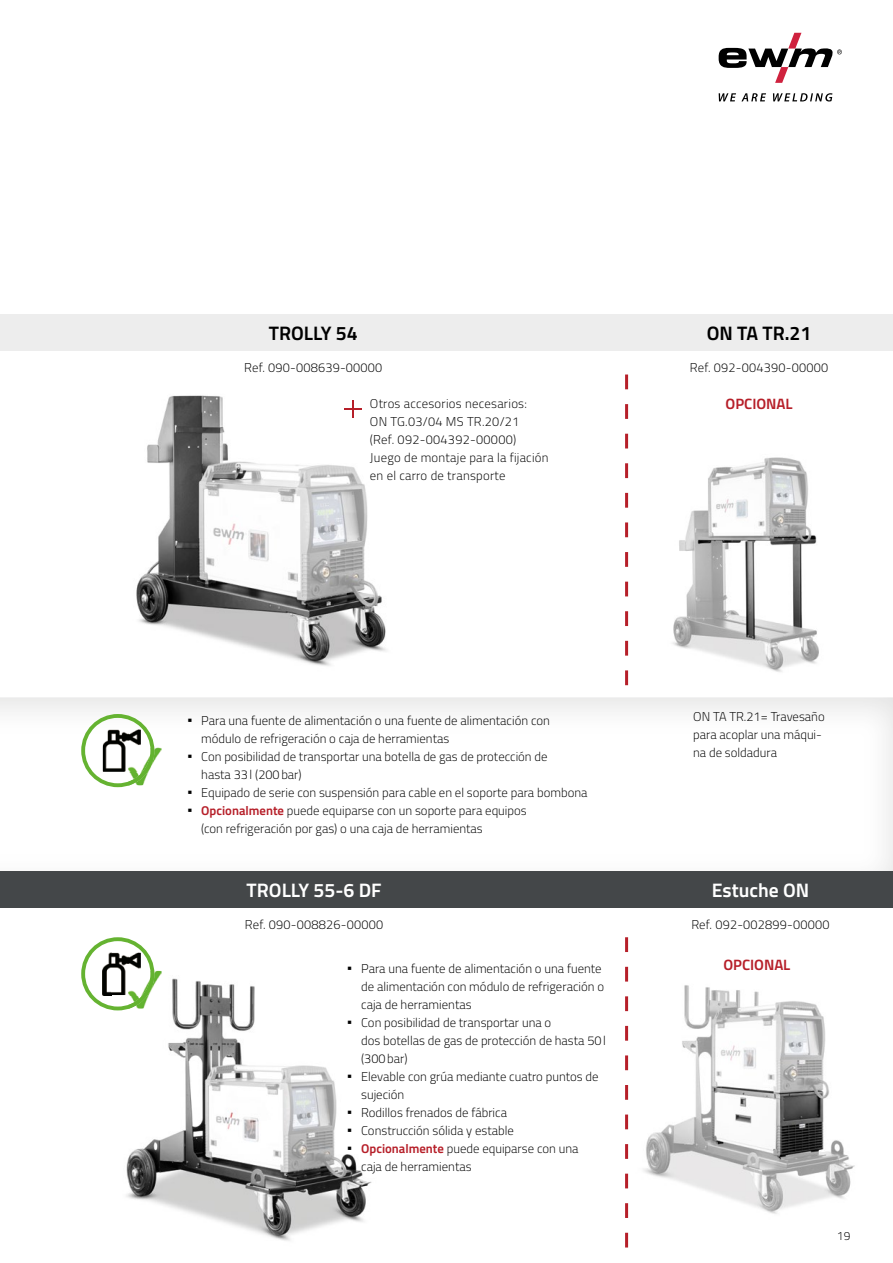
<style>
.page{position:relative;width:893px;height:1263px;background:#fff}
.page>*{position:absolute;margin:0;border:0;box-sizing:border-box;transform-origin:0 0}
.t1{font:700 19.5px "Titillium Text";color:#fff}
.t2{font:700 19.5px "Titillium Text";color:#000}
.t3{font:700 15px "Titillium Text";color:#b61f29}
.t4{font:300 12.75px/18px "Titillium Text";color:#000}
.t5{font:300 12.75px/18px "Titillium Text";letter-spacing:.02em;color:#000}
.t6{font:300 12px "Titillium Text";color:#000}
.s1{font-family:"Arial";font-weight:400;font-size:14.25px}
.s2{font-weight:700;color:#b61f29}
</style>
<div class="page">
<img style="left:0;top:697px;width:893px;height:175px">
<div style="left:0;top:315px;width:893px;height:36px;background:#ededed"></div>
<div style="left:0;top:872px;width:893px;height:36px;background:#444749"></div>
<hr style="left:625px;top:374px;width:3px;height:15px;background:#b61f29">
<hr style="left:625px;top:404px;width:3px;height:15px;background:#b61f29">
<hr style="left:625px;top:434px;width:3px;height:14px;background:#b61f29">
<hr style="left:625px;top:463px;width:3px;height:15px;background:#b61f29">
<hr style="left:625px;top:493px;width:3px;height:15px;background:#b61f29">
<hr style="left:625px;top:522px;width:3px;height:15px;background:#b61f29">
<hr style="left:625px;top:552px;width:3px;height:15px;background:#b61f29">
<hr style="left:625px;top:582px;width:3px;height:14px;background:#b61f29">
<hr style="left:625px;top:611px;width:3px;height:15px;background:#b61f29">
<hr style="left:625px;top:641px;width:3px;height:15px;background:#b61f29">
<hr style="left:625px;top:670px;width:3px;height:15px;background:#b61f29">
<hr style="left:625px;top:937px;width:3px;height:15px;background:#b61f29">
<hr style="left:625px;top:967px;width:3px;height:14px;background:#b61f29">
<hr style="left:625px;top:996px;width:3px;height:15px;background:#b61f29">
<hr style="left:625px;top:1026px;width:3px;height:15px;background:#b61f29">
<hr style="left:625px;top:1055px;width:3px;height:15px;background:#b61f29">
<hr style="left:625px;top:1085px;width:3px;height:15px;background:#b61f29">
<hr style="left:625px;top:1114px;width:3px;height:15px;background:#b61f29">
<hr style="left:625px;top:1144px;width:3px;height:15px;background:#b61f29">
<hr style="left:625px;top:1174px;width:3px;height:14px;background:#b61f29">
<hr style="left:625px;top:1203px;width:3px;height:15px;background:#b61f29">
<hr style="left:625px;top:1233px;width:3px;height:14px;background:#b61f29">
<img style="left:113px;top:969px;width:259px;height:272px">
<svg style="left:81px;top:937px;width:73px;height:73px"></svg>
<img style="left:154px;top:971px;width:8px;height:37px">
<img style="left:128px;top:971px;width:26px;height:37px">
<svg style="left:81px;top:714px;width:73px;height:73px"></svg>
<img style="left:154px;top:748px;width:8px;height:37px">
<img style="left:128px;top:748px;width:26px;height:37px">
<img style="left:136px;top:395px;width:250px;height:271px">
<svg style="left:344px;top:400px;width:17px;height:17px"></svg>
<img style="left:672px;top:457px;width:147px;height:215px">
<img style="left:643px;top:985px;width:212px;height:229px">
<svg style="left:719px;top:93px;width:113px;height:9px"></svg>
<svg style="left:719px;top:33px;width:123px;height:50px"></svg>
<h1 class="t2" style="left:269px;top:318px;width:90px">TROLLY 54</h1>
<h1 class="t2" style="left:707px;top:319px;width:106px">ON TA TR.21</h1>
<p class="t4" style="left:244px;top:358px;width:140px">Ref. 090-008639-00000</p>
<p class="t4" style="left:690px;top:358px;width:140px">Ref. 092-004390-00000</p>
<p class="t5" style="left:370px;top:394px;width:180px">Otros accesorios necesarios:<br>ON TG.03/04 MS TR.20/21<br>(Ref. 092-004392-00000)<br>Juego de montaje para la fijación en el carro de transporte</p>
<p class="t3" style="left:726px;top:393px;width:68px">OPCIONAL</p>
<p class="t4" style="left:201px;top:711px;width:350px;text-indent:-14px"><span class="s1">▪</span> Para una fuente de alimentación o una fuente de alimentación con módulo de refrigeración o caja de herramientas</p>
<p class="t4" style="left:201px;top:747px;width:348px;text-indent:-14px"><span class="s1">▪</span> Con posibilidad de transportar una botella de gas de protección de hasta 33 l (200 bar)</p>
<p class="t4" style="left:187px;top:783px;width:402px"><span class="s1">▪</span> Equipado de serie con suspensión para cable en el soporte para bombona</p>
<p class="t4" style="left:201px;top:801px;width:327px;text-indent:-14px"><span class="s1">▪</span> <span class="s2">Opcionalmente</span> puede equiparse con un soporte para equipos (con refrigeración por gas) o una caja de herramientas</p>
<h1 class="t1" style="left:247px;top:875px;width:136px">TROLLY 55-6 DF</h1>
<p class="t4" style="left:245px;top:915px;width:140px">Ref. 090-008826-00000</p>
<p class="t4" style="left:361px;top:959px;width:244px;text-indent:-14px"><span class="s1">▪</span> Para una fuente de alimentación o una fuente de alimentación con módulo de refrigeración o caja de herramientas</p>
<p class="t4" style="left:361px;top:1013px;width:246px;text-indent:-14px"><span class="s1">▪</span> Con posibilidad de transportar una o<br>dos botellas de gas de protección de hasta 50 l (300 bar)</p>
<p class="t4" style="left:361px;top:1067px;width:239px;text-indent:-14px"><span class="s1">▪</span> Elevable con grúa mediante cuatro puntos de sujeción</p>
<p class="t4" style="left:347px;top:1103px;width:161px"><span class="s1">▪</span> Rodillos frenados de fábrica</p>
<p class="t4" style="left:347px;top:1121px;width:168px"><span class="s1">▪</span> Construcción sólida y estable</p>
<p class="t4" style="left:361px;top:1139px;width:219px;text-indent:-14px"><span class="s1">▪</span> <span class="s2">Opcionalmente</span> puede equiparse con una caja de herramientas</p>
<p class="t4" style="left:693px;top:707px;width:133px">ON TA TR.21= Travesaño para acoplar una máqui&shy;na de soldadura</p>
<h1 class="t1" style="left:712px;top:875px;width:99px">Estuche ON</h1>
<p class="t4" style="left:691px;top:915px;width:140px">Ref. 092-002899-00000</p>
<p class="t3" style="left:723px;top:953px;width:68px">OPCIONAL</p>
<p class="t6" style="left:837px;top:1227px;width:15px">19</p>
</div>
